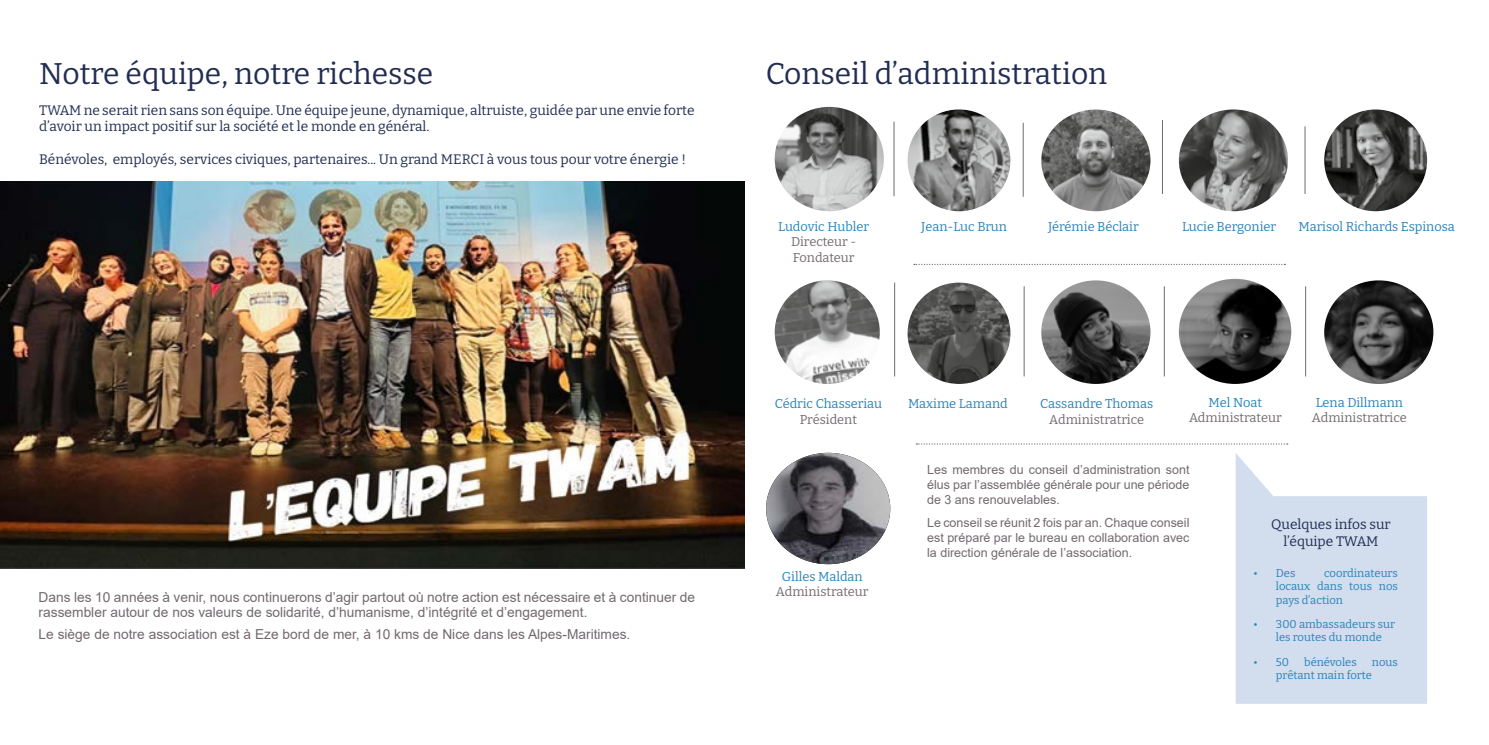
<style>
.page{position:relative;width:1489px;height:745px;background:#fff}
.page>*{position:absolute;margin:0;border:0;box-sizing:border-box;transform-origin:0 0}
.t1{font:30px "Bitter";color:#212d52}
.t2{font:13.75px/16.5px "Bitter";color:#212d52}
.t3{font:13.75px/15px "Arial";color:#73696f}
.t4{font:12.88px "Bitter";color:#2684b9}
.t5{font:12.88px/15.4px "Bitter";color:#73696f}
.t6{font:12.5px/15px "Arial";color:#73696f;text-align:justify}
.t7{font:11.25px/13.5px "Bitter";color:#2684b9}
</style>
<div class="page">
<img style="left:0;top:182px;width:744px;height:385px">
<img style="left:774px;top:280px;width:105px;height:103px">
<img style="left:1324px;top:109px;width:102px;height:102px">
<img style="left:774px;top:107px;width:109px;height:104px">
<img style="left:907px;top:109px;width:103px;height:102px">
<img style="left:1041px;top:109px;width:109px;height:102px">
<img style="left:1178px;top:109px;width:109px;height:102px">
<img style="left:907px;top:282px;width:103px;height:101px">
<hr style="left:1304px;top:126px;width:1px;height:68px;background:#73696f">
<hr style="left:1023px;top:286px;width:1px;height:90px;background:#73696f">
<hr style="left:894px;top:282px;width:1px;height:94px;background:#73696f">
<hr style="left:893px;top:122px;width:1px;height:74px;background:#73696f">
<hr style="left:1162px;top:120px;width:1px;height:74px;background:#73696f">
<hr style="left:1163px;top:286px;width:1px;height:90px;background:#73696f">
<svg style="left:914px;top:263px;width:371px;height:2px"></svg>
<svg style="left:916px;top:443px;width:371px;height:1px"></svg>
<hr style="left:1022px;top:123px;width:1px;height:74px;background:#73696f">
<hr style="left:1305px;top:286px;width:1px;height:90px;background:#73696f">
<svg style="left:1235px;top:453px;width:191px;height:250px;fill:#d2ddee"></svg>
<img style="left:766px;top:452px;width:124px;height:111px">
<img style="left:1324px;top:280px;width:109px;height:103px">
<img style="left:1041px;top:280px;width:109px;height:103px">
<img style="left:1178px;top:278px;width:113px;height:105px">
<h1 class="t1" style="left:39px;top:54px;width:395px">Notre équipe, notre richesse</h1>
<p class="t2" style="left:39px;top:101px;width:657px">TWAM ne serait rien sans son équipe. Une équipe jeune, dynamique, altruiste, guidée par une envie forte d’avoir un impact positif sur la société et le monde en général.</p>
<p class="t2" style="left:39px;top:151px;width:648px">Bénévoles, employés, services civiques, partenaires... Un grand MERCI à vous tous pour votre énergie !</p>
<p class="t3" style="left:39px;top:589px;width:658px">Dans les 10 années à venir, nous continuerons d’agir partout où notre action est nécessaire et à continuer de rassembler autour de nos valeurs de solidarité, d’humanisme, d’intégrité et d’engagement.</p>
<p class="t3" style="left:39px;top:626px;width:593px">Le siège de notre association est à Eze bord de mer, à 10 kms de Nice dans les Alpes-Maritimes.</p>
<h1 class="t1" style="left:765px;top:54px;width:343px">Conseil d’administration</h1>
<p class="t4" style="left:1048px;top:218px;width:92px">Jérémie Béclair</p>
<p class="t4" style="left:1181px;top:218px;width:96px">Lucie Bergonier</p>
<p class="t4" style="left:778px;top:218px;width:93px">Ludovic Hubler</p>
<p class="t4" style="left:921px;top:218px;width:87px">Jean-Luc Brun</p>
<p class="t4" style="left:1298px;top:218px;width:158px">Marisol Richards Espinosa</p>
<p class="t5" style="left:791px;top:233px;width:67px">Directeur -<br>Fondateur</p>
<p class="t4" style="left:774px;top:395px;width:109px">Cédric Chasseriau</p>
<p class="t5" style="left:799px;top:411px;width:59px">Président</p>
<p class="t4" style="left:781px;top:568px;width:82px">Gilles Maldan</p>
<p class="t5" style="left:776px;top:583px;width:94px">Administrateur</p>
<p class="t4" style="left:908px;top:395px;width:101px">Maxime Lamand</p>
<p class="t4" style="left:1315px;top:393px;width:89px">Lena Dillmann</p>
<p class="t5" style="left:1311px;top:409px;width:96px">Administratrice</p>
<p class="t4" style="left:1208px;top:393px;width:55px">Mel Noat</p>
<p class="t5" style="left:1188px;top:409px;width:94px">Administrateur</p>
<p class="t4" style="left:1040px;top:395px;width:115px">Cassandre Thomas</p>
<p class="t5" style="left:1049px;top:411px;width:96px">Administratrice</p>
<p class="t6" style="left:927px;top:462px;width:264px">Les membres du conseil d’administration sont élus par l’assemblée générale pour une période de 3 ans renouvelables.</p>
<p class="t6" style="left:927px;top:514px;width:264px">Le conseil se réunit 2 fois par an. Chaque conseil est préparé par le bureau en collaboration avec la direction générale de l’association.</p>
<p class="t2" style="left:1271px;top:515px;width:121px;text-align:center">Quelques infos sur l’équipe TWAM</p>
<p class="t7" style="left:1253px;top:565px;width:44px">• Des</p>
<p class="t7" style="left:1275px;top:565px;width:123px;text-align:justify;text-indent:48px">coordinateurs locaux dans tous nos pays d’action</p>
<p class="t7" style="left:1275px;top:616px;width:121px;text-indent:-22px">• 300 ambassadeurs sur les routes du monde</p>
<p class="t7" style="left:1253px;top:654px;width:37px">• 50</p>
<p class="t7" style="left:1303px;top:654px;width:54px">bénévoles</p>
<p class="t7" style="left:1275px;top:654px;width:123px;text-indent:96px">nous prêtant main forte</p>
</div>
